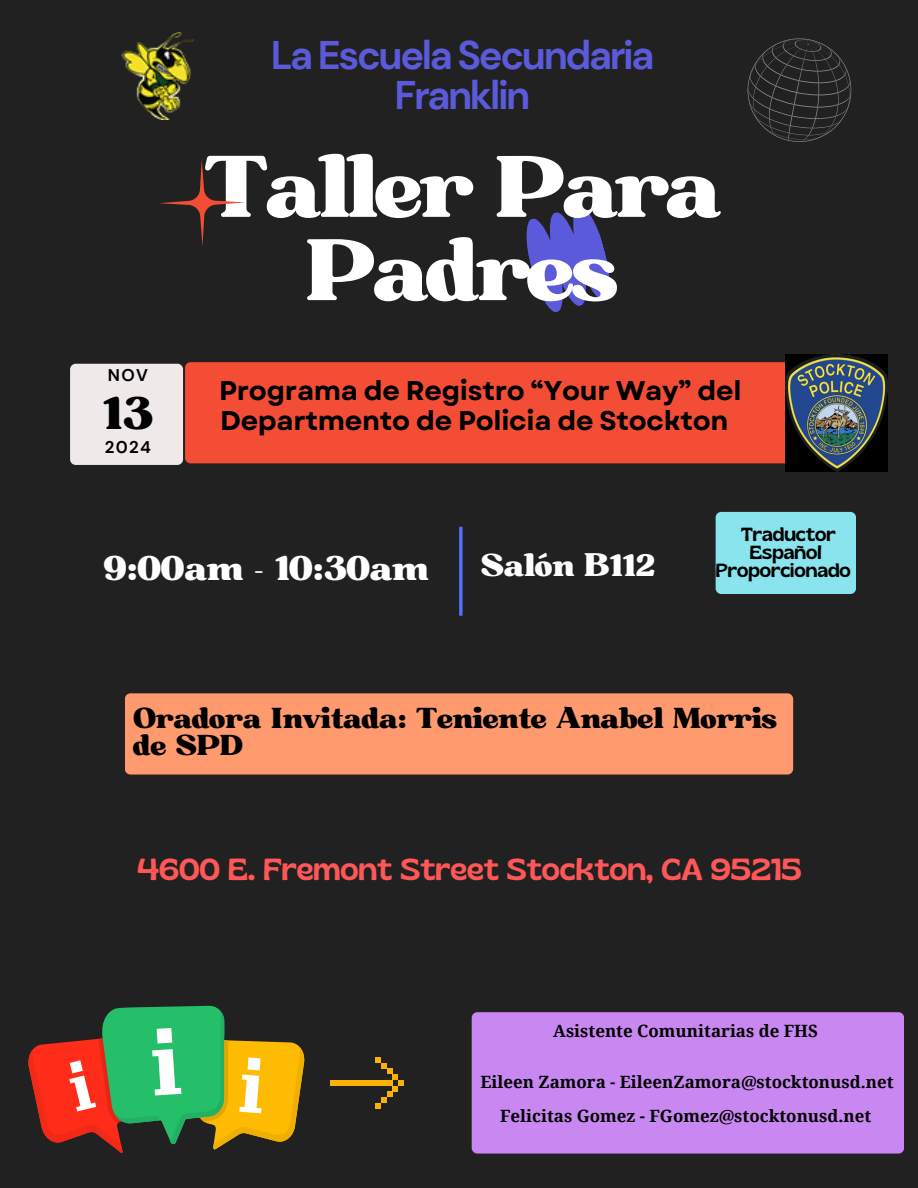
<style>
.page{position:relative;width:918px;height:1188px;background:#222121}
.page>*{position:absolute;margin:0;border:0;box-sizing:border-box;transform-origin:0 0}
.t1{font:84.3px/83.2px "Bugaki";letter-spacing:-.05em;color:#fff;text-align:center}
.t2{font:45.15px "Bugaki";color:#000}
.t3{font:700 39.9px/39.3px "DM Sans";letter-spacing:-.06em;color:#5a5adb;text-align:center}
.t4{font:33.9px "Bugaki";letter-spacing:-.02em;color:#fff}
.t5{font:30.45px "Gliker";color:#ff5757}
.t6{font:30.45px "Bugaki";letter-spacing:-.02em;color:#fff}
.t7{font:27.9px/27px "Bugaki";letter-spacing:-.02em;color:#000}
.t8{font:700 27px/29.2px "Garet";letter-spacing:-.01em;color:#000}
.t9{font:18.9px/18px "Gliker";color:#000;text-align:center}
.t10{font:700 16.95px "Noto Serif";color:#000}
.t11{font:700 16.95px "DM Sans";letter-spacing:.08em;color:#000}
</style>
<div class="page">
<div style="left:70px;top:364px;width:113px;height:101px;background:#efe9ea;border-radius:6px"></div>
<div style="left:716px;top:512px;width:140px;height:82px;background:#89e4ed;border-radius:6px"></div>
<svg style="left:748px;top:38px;width:103px;height:104px"></svg>
<div style="left:185px;top:362px;width:641px;height:101px;background:#f44d36;border-radius:6px"></div>
<div style="left:472px;top:1012px;width:432px;height:142px;background:#c987f1;border-radius:6px"></div>
<div style="left:125px;top:693px;width:668px;height:82px;background:#ff996e;border-radius:6px"></div>
<svg style="left:526px;top:206px;width:84px;height:106px"></svg>
<svg style="left:159px;top:160px;width:86px;height:86px"></svg>
<div style="left:330px;top:1080px;width:62px;height:6px;background:#fcb100"></div>
<svg style="left:375px;top:1057px;width:29px;height:52px"></svg>
<svg style="left:459px;top:527px;width:4px;height:89px"></svg>
<svg style="left:28px;top:1005px;width:277px;height:148px"></svg>
<img style="left:786px;top:354px;width:101px;height:117px">
<img style="left:121px;top:33px;width:73px;height:86px">
<h1 class="t3" style="left:271px;top:36px;width:385px">La Escuela Secundaria<br>Franklin</h1>
<p class="t11" style="left:108px;top:364px;width:42px">NOV</p>
<p class="t2" style="left:102px;top:385px;width:53px">13</p>
<h3 class="t11" style="left:105px;top:436px;width:48px">2024</h3>
<p class="t1" style="left:203px;top:149px;width:521px">Taller Para<br>Padres</p>
<h6 class="t8" style="left:219px;top:376px;width:524px">Programa de Registro “Your Way” del<br>Departmento de Policia de Stockton</h6>
<h2 class="t4" style="left:103px;top:547px;width:327px">9:00am - 10:30am</h2>
<h4 class="t6" style="left:480px;top:546px;width:176px">Salón B112</h4>
<h3 class="t9" style="left:716px;top:525px;width:137px">Traductor<br>Español<br>Proporcionado</h3>
<h5 class="t7" style="left:133px;top:706px;width:646px">Oradora Invitada: Teniente Anabel Morris de SPD</h5>
<p class="t5" style="left:138px;top:851px;width:666px">4600 E. Fremont Street Stockton, CA 95215</p>
<p class="t10" style="left:553px;top:1019px;width:266px">Asistente Comunitarias de FHS</p>
<p class="t10" style="left:480px;top:1070px;width:415px">Eileen Zamora - EileenZamora@stocktonusd.net</p>
<p class="t10" style="left:500px;top:1104px;width:373px">Felicitas Gomez - FGomez@stocktonusd.net</p>
</div>
